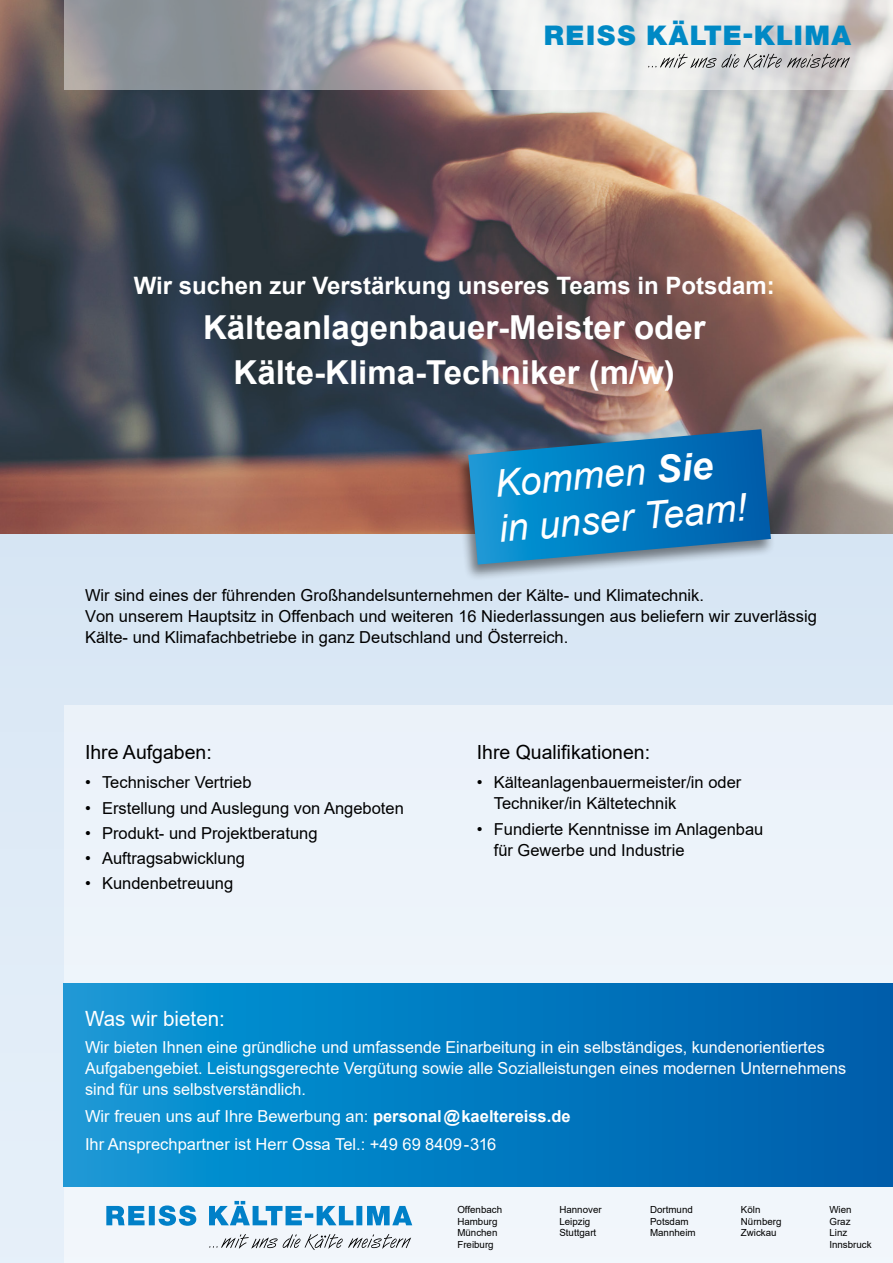
<style>
.page{position:relative;width:893px;height:1263px;background:#d9e7f5}
.page>*{position:absolute;margin:0;border:0;box-sizing:border-box;transform-origin:0 0}
.t1{font:italic 37.8px/45.3px "Arial";color:#fff}
.t2{font:700 33px/45px "Arial";color:#fff;text-align:center}
.t3{font:900 27.15px "Helvetica Neue";letter-spacing:.055em;color:#0089c5}
.t4{font:700 24px "Arial";color:#fff}
.t5{font:21px "Arial";color:#fff}
.t6{font:19.5px "Arial";color:#000}
.t7{font:16.5px/21px "Arial";color:#000}
.t8{font:16.5px/21px "Arial";color:#fff}
.t9{font:9.75px/11.7px "Arial";color:#000}
.s1{font-weight:700}
</style>
<div class="page">
<img style="left:0;top:0;width:893px;height:534px">
<div style="left:64px;top:1186px;width:829px;height:77px;background:#f1f6fb"></div>
<svg style="left:209px;top:1234px;width:202px;height:16px"></svg>
<svg style="left:106px;top:1201px;width:306px;height:25px"></svg>
<svg style="left:64px;top:0;width:829px;height:90px;background:#c4c5c7"></svg>
<svg style="left:648px;top:54px;width:202px;height:16px;background:#b9b8b8"></svg>
<div style="left:64px;top:705px;width:829px;height:305px;background:#ecf3fa"></div>
<svg style="left:64px;top:983px;width:829px;height:203px;background:#037ac0"></svg>
<div style="left:455px;top:428px;width:321px;height:153px;background:#000;opacity:.48"></div>
<svg style="left:468px;top:429px;width:303px;height:136px;background:#1e7db7"></svg>
<h3 class="t3" style="left:544px;top:19px;width:309px">REISS KÄLTE-KLIMA</h3>
<h3 class="t4" style="left:134px;top:268px;width:642px">Wir suchen zur Verstärkung unseres Teams in Potsdam:</h3>
<h2 class="t2" style="left:203px;top:305px;width:504px">Kälteanlagenbauer-Meister oder<br>Kälte-Klima-Techniker (m/w)</h2>
<h1 class="t1" style="left:493px;top:462px;width:250px;rotate:-5deg">Kommen <span class="s1">Sie </span>in unser Team!</h1>
<p class="t7" style="left:85px;top:584px;width:733px">Wir sind eines der führenden Großhandelsunternehmen der Kälte- und Klimatechnik.<br>Von unserem Hauptsitz in Offenbach und weiteren 16 Niederlassungen aus beliefern wir zuverlässig<br>Kälte- und Klimafachbetriebe in ganz Deutschland und Österreich.</p>
<p class="t6" style="left:85px;top:738px;width:128px">Ihre Aufgaben:</p>
<p class="t7" style="left:85px;top:772px;width:168px">• Technischer Vertrieb</p>
<p class="t7" style="left:85px;top:797px;width:320px">• Erstellung und Auslegung von Angeboten</p>
<p class="t7" style="left:85px;top:822px;width:234px">• Produkt- und Projektberatung</p>
<p class="t7" style="left:85px;top:847px;width:162px">• Auftragsabwicklung</p>
<p class="t7" style="left:85px;top:873px;width:150px">• Kundenbetreuung</p>
<p class="t6" style="left:477px;top:738px;width:175px">Ihre Qualifikationen:</p>
<p class="t7" style="left:494px;top:772px;width:249px;text-indent:-17px">• Kälteanlagenbauermeister/in oder<br>Techniker/in Kältetechnik</p>
<p class="t7" style="left:494px;top:818px;width:271px;text-indent:-17px">• Fundierte Kenntnisse im Anlagenbau für Gewerbe und Industrie</p>
<p class="t5" style="left:85px;top:1004px;width:141px">Was wir bieten:</p>
<p class="t8" style="left:85px;top:1037px;width:763px">Wir bieten Ihnen eine gründliche und umfassende Einarbeitung in ein selbständiges, kundenorientiertes<br>Aufgabengebiet. Leistungsgerechte Vergütung sowie alle Sozialleistungen eines modernen Unternehmens sind für uns selbstverständlich.</p>
<p class="t8" style="left:85px;top:1103px;width:487px;line-height:27.3px">Wir freuen uns auf Ihre Bewerbung an: <span class="s1">personal@kaeltereiss.de<br></span>Ihr Ansprechpartner ist Herr Ossa Tel.: +49 69 8409-316</p>
<p class="t9" style="left:457px;top:1203px;width:46px">Offenbach<br>Hamburg<br>München</p>
<p class="t9" style="left:559px;top:1203px;width:44px">Hannover<br>Leipzig<br>Stuttgart</p>
<p class="t9" style="left:457px;top:1238px;width:38px">Freiburg</p>
<p class="t9" style="left:650px;top:1203px;width:47px">Dortmund<br>Potsdam<br>Mannheim</p>
<p class="t9" style="left:741px;top:1203px;width:42px">Köln<br>Nürnberg<br>Zwickau</p>
<p class="t9" style="left:829px;top:1203px;width:44px">Wien<br>Graz<br>Linz<br>Innsbruck</p>
</div>
